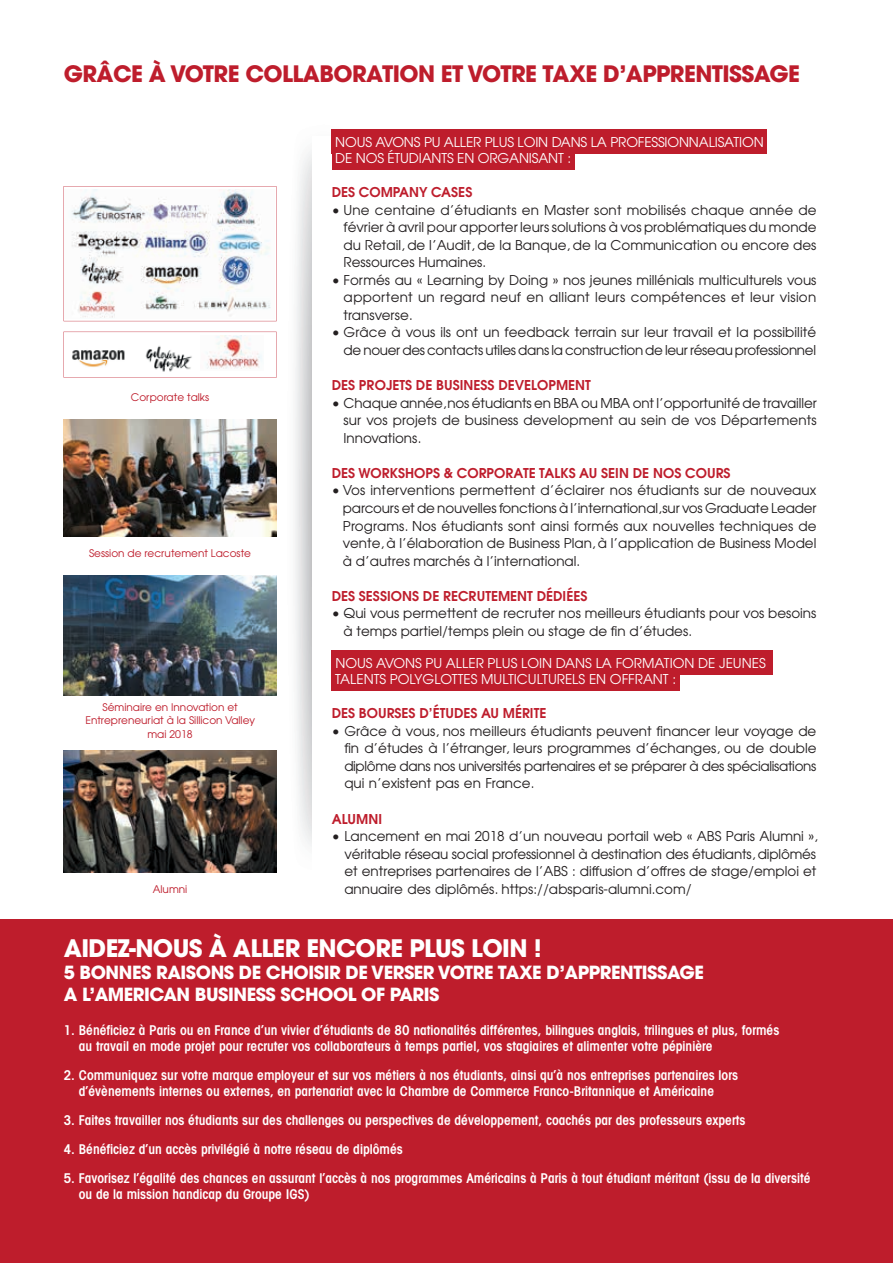
<style>
.page{position:relative;width:893px;height:1263px;background:#fff}
.page>*{position:absolute;margin:0;border:0;box-sizing:border-box;transform-origin:0 0}
.t1{font:700 24px "Avant Garde";letter-spacing:-.025em;color:#fff}
.t2{font:700 22.5px "Avant Garde";letter-spacing:-.025em;color:#be1d2c}
.t3{font:700 18px/21.6px "Avant Garde";letter-spacing:-.025em;color:#fff}
.t4{font:13.5px/17.5px "Avant Garde";color:#231f20;text-align:justify}
.t5{font:600 condensed 13.5px/16.2px "Avant Garde";color:#fff}
.t6{font:13.5px/16.2px "Avant Garde";letter-spacing:-.01em;color:#fff}
.t7{font:600 13.5px "Avant Garde";color:#be1d2c}
.t8{font:13.5px/17.5px "Avant Garde";letter-spacing:-.02em;color:#231f20;text-align:right}
.t9{font:10.5px/13.6px "Avant Garde";color:#be1d2c;text-align:center}
</style>
<div class="page">
<img style="left:295px;top:129px;width:37px;height:718px">
<div style="left:312px;top:136px;width:150px;height:737px;background:#fff"></div>
<div style="left:332px;top:129px;width:435px;height:24px;background:#be1d2c"></div>
<div style="left:332px;top:145px;width:242px;height:24px;background:#be1d2c"></div>
<div style="left:332px;top:650px;width:441px;height:24px;background:#be1d2c"></div>
<div style="left:332px;top:666px;width:348px;height:24px;background:#be1d2c"></div>
<img style="left:64px;top:419px;width:212px;height:118px">
<img style="left:64px;top:751px;width:212px;height:122px">
<img style="left:64px;top:576px;width:213px;height:120px">
<svg style="left:64px;top:186px;width:213px;height:135px"></svg>
<svg style="left:64px;top:332px;width:213px;height:46px"></svg>
<div style="left:0;top:919px;width:893px;height:344px;background:#be1d2c"></div>
<img style="left:65px;top:190px;width:209px;height:129px">
<img style="left:139px;top:340px;width:57px;height:34px">
<img style="left:70px;top:340px;width:60px;height:30px">
<img style="left:200px;top:336px;width:64px;height:35px">
<h2 class="t2" style="left:64px;top:59px;width:738px">GRÂCE À VOTRE COLLABORATION ET VOTRE TAXE D’APPRENTISSAGE</h2>
<p class="t9" style="left:131px;top:390px;width:80px">Corporate talks</p>
<p class="t9" style="left:89px;top:547px;width:163px">Session de recrutement Lacoste</p>
<p class="t9" style="left:85px;top:700px;width:171px">Séminaire en Innovation et<br>Entrepreneuriat à la Sillicon Valley mai 2018</p>
<p class="t9" style="left:153px;top:882px;width:36px">Alumni</p>
<p class="t6" style="left:335px;top:134px;width:430px">NOUS AVONS PU ALLER PLUS LOIN DANS LA PROFESSIONNALISATION<br>DE NOS ÉTUDIANTS EN ORGANISANT :</p>
<p class="t7" style="left:332px;top:183px;width:142px">DES COMPANY CASES</p>
<p class="t4" style="left:344px;top:201px;width:474px;text-indent:-12px">• Une centaine d’étudiants en Master sont mobilisés chaque année de février à avril pour apporter leurs solutions à vos problématiques du monde du Retail, de l’Audit, de la Banque, de la Communication ou encore des Ressources Humaines.</p>
<p class="t4" style="left:344px;top:271px;width:474px;text-indent:-12px">• Formés au « Learning by Doing » nos jeunes millénials multiculturels vous apportent un regard neuf en alliant leurs compétences et leur vision transverse.</p>
<p class="t8" style="left:332px;top:323px;width:486px">• Grâce à vous ils ont un feedback terrain sur leur travail et la possibilité de nouer des contacts utiles dans la construction de leur réseau professionnel</p>
<p class="t7" style="left:332px;top:376px;width:261px">DES PROJETS DE BUSINESS DEVELOPMENT</p>
<p class="t4" style="left:344px;top:394px;width:475px;text-indent:-12px">• Chaque année, nos étudiants en BBA ou MBA ont l’opportunité de travailler sur vos projets de business development au sein de vos Départements Innovations.</p>
<p class="t7" style="left:332px;top:464px;width:400px">DES WORKSHOPS &amp; CORPORATE TALKS AU SEIN DE NOS COURS</p>
<p class="t4" style="left:343px;top:481px;width:475px;text-indent:-11px">• Vos interventions permettent d’éclairer nos étudiants sur de nouveaux parcours et de nouvelles fonctions à l’international,sur vos Graduate Leader Programs. Nos étudiants sont ainsi formés aux nouvelles techniques de vente, à l’élaboration de Business Plan, à l’application de Business Model à d’autres marchés à l’international.</p>
<p class="t7" style="left:332px;top:587px;width:257px">DES SESSIONS DE RECRUTEMENT DÉDIÉES</p>
<p class="t4" style="left:344px;top:604px;width:474px;text-indent:-12px">• Qui vous permettent de recruter nos meilleurs étudiants pour vos besoins à temps partiel/temps plein ou stage de fin d’études.</p>
<p class="t6" style="left:335px;top:655px;width:432px">NOUS AVONS PU ALLER PLUS LOIN DANS LA FORMATION DE JEUNES<br>TALENTS POLYGLOTTES MULTICULTURELS EN OFFRANT :</p>
<p class="t7" style="left:332px;top:704px;width:216px">DES BOURSES D’ÉTUDES AU MÉRITE</p>
<p class="t4" style="left:344px;top:722px;width:474px;text-indent:-13px">• Grâce à vous, nos meilleurs étudiants peuvent financer leur voyage de fin d’études à l’étranger, leurs programmes d’échanges, ou de double diplôme dans nos universités partenaires et se préparer à des spécialisations qui n’existent pas en France.</p>
<p class="t7" style="left:332px;top:810px;width:52px">ALUMNI</p>
<p class="t4" style="left:344px;top:827px;width:475px;text-align:left;text-indent:-13px">• Lancement en mai 2018 d’un nouveau portail web « ABS Paris Alumni », véritable réseau social professionnel à destination des étudiants, diplômés et entreprises partenaires de l’ABS : diffusion d’offres de stage/emploi et annuaire des diplômés. https://absparis-alumni.com/</p>
<h1 class="t1" style="left:64px;top:933px;width:479px">AIDEZ-NOUS À ALLER ENCORE PLUS LOIN !</h1>
<h3 class="t3" style="left:64px;top:961px;width:642px">5 BONNES RAISONS DE CHOISIR DE VERSER VOTRE TAXE D’APPRENTISSAGE<br>A L’AMERICAN BUSINESS SCHOOL OF PARIS</h3>
<p class="t5" style="left:79px;top:1022px;width:702px;text-indent:-15px">1. Bénéficiez à Paris ou en France d’un vivier d’étudiants de 80 nationalités différentes, bilingues anglais, trilingues et plus, formés au travail en mode projet pour recruter vos collaborateurs à temps partiel, vos stagiaires et alimenter votre pépinière</p>
<p class="t5" style="left:79px;top:1067px;width:661px;text-indent:-15px">2. Communiquez sur votre marque employeur et sur vos métiers à nos étudiants, ainsi qu’à nos entreprises partenaires lors d’évènements internes ou externes, en partenariat avec la Chambre de Commerce Franco-Britannique et Américaine</p>
<p class="t5" style="left:64px;top:1112px;width:683px">3. Faites travailler nos étudiants sur des challenges ou perspectives de développement, coachés par des professeurs experts</p>
<p class="t5" style="left:64px;top:1141px;width:340px">4. Bénéficiez d’un accès privilégié à notre réseau de diplômés</p>
<p class="t5" style="left:79px;top:1170px;width:733px;text-indent:-15px">5. Favorisez l’égalité des chances en assurant l’accès à nos programmes Américains à Paris à tout étudiant méritant (issu de la diversité ou de la mission handicap du Groupe IGS)</p>
</div>
